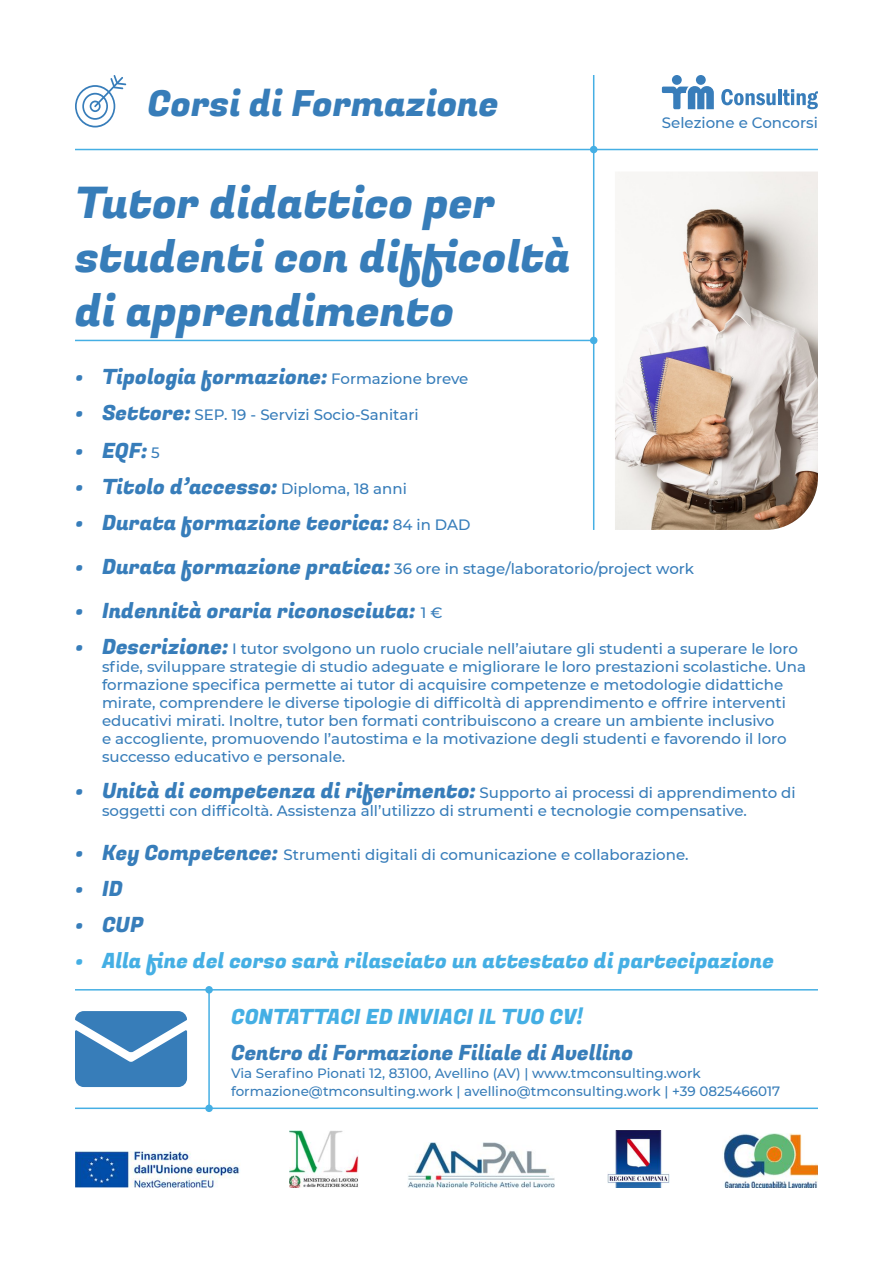
<style>
.page{position:relative;width:893px;height:1263px;background:#fff}
.page>*{position:absolute;margin:0;border:0;box-sizing:border-box;transform-origin:0 0}
.t1{font:43.5px/54px "Fugaz One";color:#377db9}
.t2{font:36px "Fugaz One";color:#377db9}
.t3{font:21px "Fugaz One";color:#377dba}
.t4{font:21px "Fugaz One";color:#45afe4}
.t5{font:21px "Fugaz One";color:#377db9}
.t6{font:500 15px/18px "Montserrat";color:#377dba}
.t7{font:500 13.5px "Montserrat";color:#377db9}
.s1{font-family:"Montserrat";font-weight:500;font-size:15px}
.s2{font-family:"Fugaz One";font-weight:400;font-size:21px}
</style>
<div class="page">
<svg style="left:75px;top:75px;width:51px;height:53px"></svg>
<hr style="left:75px;top:149px;width:743px;height:1px;background:#45afe4">
<hr style="left:593px;top:75px;width:1px;height:455px;background:#45afe4">
<hr style="left:75px;top:340px;width:519px;height:1px;background:#45afe4">
<hr style="left:75px;top:989px;width:743px;height:1px;background:#45afe4">
<hr style="left:75px;top:1107px;width:743px;height:2px;background:#45afe4">
<hr style="left:208px;top:990px;width:2px;height:119px;background:#45afe4">
<svg style="left:75px;top:1011px;width:112px;height:76px;background:#518ec2"></svg>
<img style="left:615px;top:172px;width:203px;height:358px">
<img style="left:75px;top:1151px;width:165px;height:37px">
<img style="left:723px;top:1134px;width:95px;height:54px">
<img style="left:608px;top:1130px;width:61px;height:58px">
<img style="left:408px;top:1143px;width:147px;height:45px">
<img style="left:289px;top:1130px;width:69px;height:58px">
<div style="left:672px;top:75px;width:10px;height:10px;background:#387dba;border-radius:50%"></div>
<div style="left:696px;top:75px;width:10px;height:10px;background:#387dba;border-radius:50%"></div>
<svg style="left:662px;top:86px;width:52px;height:23px"></svg>
<svg style="left:721px;top:89px;width:55px;height:16px"></svg>
<hr style="left:778px;top:89px;width:3px;height:16px;background:#387dba">
<svg style="left:783px;top:89px;width:35px;height:20px"></svg>
<div style="left:590px;top:146px;width:7px;height:7px;background:#45afe4;border-radius:50%"></div>
<div style="left:590px;top:337px;width:7px;height:7px;background:#45afe4;border-radius:50%"></div>
<div style="left:205px;top:986px;width:8px;height:7px;background:#45afe4;border-radius:50%"></div>
<div style="left:205px;top:1104px;width:8px;height:8px;background:#45afe4;border-radius:50%"></div>
<p class="t2" style="left:147px;top:78px;width:353px">Corsi di Formazione</p>
<p class="t1" style="left:75px;top:177px;width:497px">Tutor didattico per studenti con difficoltà di apprendimento</p>
<p class="t3" style="left:75px;top:362px;width:395px">• Tipologia formazione: <span class="s1">Formazione breve</span></p>
<p class="t6" style="left:75px;top:405px;width:345px"><span class="s2">• Settore:</span> SEP. 19 - Servizi Socio-Sanitari</p>
<p class="t3" style="left:75px;top:436px;width:86px">• EQF: <span class="s1">5</span></p>
<p class="t3" style="left:75px;top:472px;width:333px">• Titolo d’accesso: <span class="s1">Diploma, 18 anni</span></p>
<p class="t3" style="left:75px;top:508px;width:397px">• Durata formazione teorica: <span class="s1">84 in DAD</span></p>
<p class="t6" style="left:662px;top:113px;width:158px">Selezione e Concorsi</p>
<p class="t6" style="left:75px;top:559px;width:621px"><span class="s2">• Durata formazione pratica:</span> 36 ore in stage/laboratorio/project work</p>
<p class="t3" style="left:75px;top:596px;width:369px">• Indennità oraria riconosciuta: <span class="s1">1 €</span></p>
<p class="t6" style="left:102px;top:639px;width:706px;text-indent:-27px"><span class="s2">• Descrizione:</span> I tutor svolgono un ruolo cruciale nell’aiutare gli studenti a superare le loro sfide, sviluppare strategie di studio adeguate e migliorare le loro prestazioni scolastiche. Una formazione specifica permette ai tutor di acquisire competenze e metodologie didattiche mirate, comprendere le diverse tipologie di difficoltà di apprendimento e offrire interventi educativi mirati. Inoltre, tutor ben formati contribuiscono a creare un ambiente inclusivo<br>e accogliente, promuovendo l’autostima e la motivazione degli studenti e favorendo il loro successo educativo e personale.</p>
<p class="t6" style="left:102px;top:783px;width:695px;text-indent:-27px"><span class="s2">• Unità di competenza di riferimento:</span> Supporto ai processi di apprendimento di soggetti con difficoltà. Assistenza all’utilizzo di strumenti e tecnologie compensative.</p>
<p class="t6" style="left:75px;top:845px;width:615px"><span class="s2">• Key Competence:</span> Strumenti digitali di comunicazione e collaborazione.</p>
<p class="t3" style="left:75px;top:874px;width:49px">• ID</p>
<p class="t3" style="left:75px;top:910px;width:70px">• CUP</p>
<p class="t4" style="left:75px;top:946px;width:700px">• Alla fine del corso sarà rilasciato un attestato di partecipazione</p>
<p class="t4" style="left:231px;top:1002px;width:353px">CONTATTACI ED INVIACI IL TUO CV!</p>
<p class="t5" style="left:231px;top:1038px;width:404px">Centro di Formazione Filiale di Avellino</p>
<p class="t7" style="left:231px;top:1064px;width:471px">Via Serafino Pionati 12, 83100, Avellino (AV) | www.tmconsulting.work</p>
<p class="t7" style="left:231px;top:1082px;width:551px">formazione@tmconsulting.work | avellino@tmconsulting.work | +39 0825466017</p>
</div>
